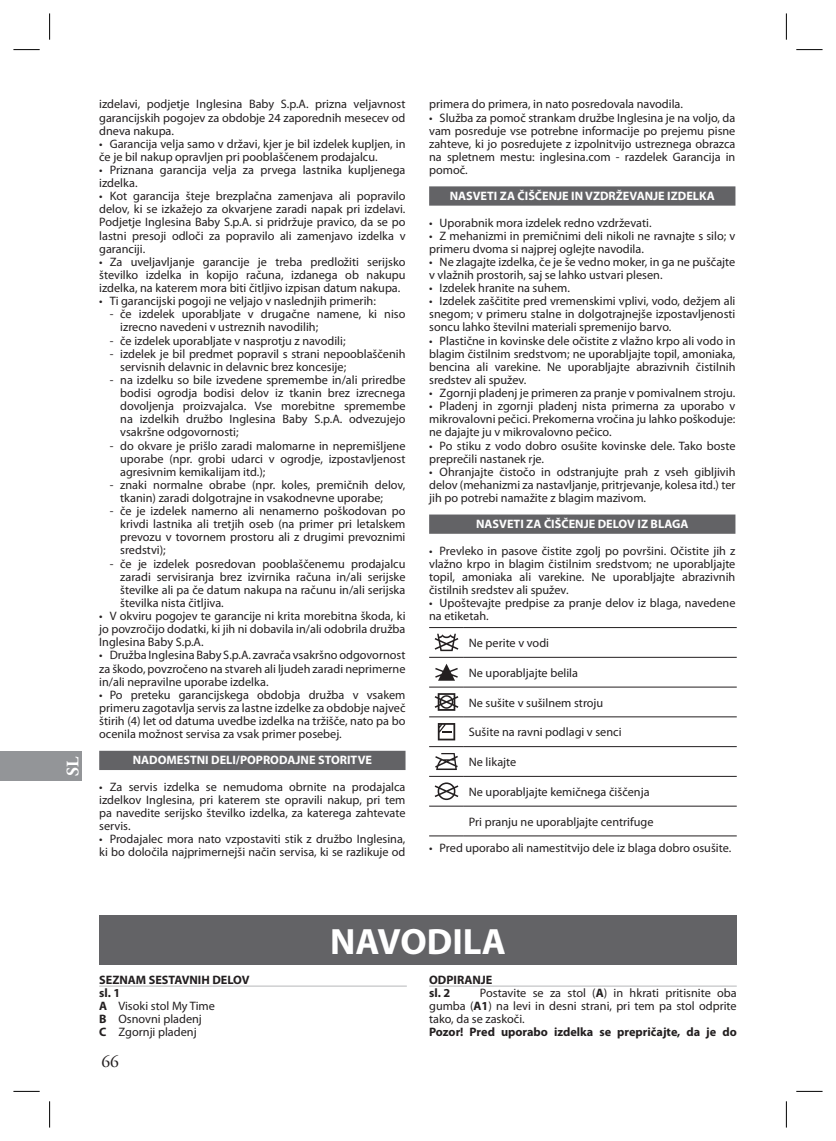
<style>
.page{position:relative;width:836px;height:1141px;background:#fff}
.page>*{position:absolute;margin:0;border:0;box-sizing:border-box;transform-origin:0 0}
.t1{font:700 36.75px "Myriad Pro";color:#fff}
.t2{font:17.5px "Adobe Garamond Pro";color:#231f20}
.t3{font:700 17.5px "Adobe Garamond Pro";color:#fff}
.t4{font:12.25px/13.1px "Myriad Pro";color:#231f20;text-align:justify}
.t5{font:700 12.25px "Myriad Pro";color:#fff}
.t6{font:700 12.25px/13.1px "Myriad Pro";color:#231f20}
.s1{font-weight:700}
</style>
<div class="page">
<div style="left:0;top:751px;width:82px;height:30px;background:#939598"></div>
<div style="left:99px;top:751px;width:306px;height:19px;background:#636366"></div>
<div style="left:429px;top:186px;width:306px;height:20px;background:#636366"></div>
<div style="left:429px;top:515px;width:306px;height:19px;background:#636366"></div>
<hr style="left:464px;top:627px;width:273px;height:1px;background:#231f20">
<hr style="left:464px;top:657px;width:273px;height:1px;background:#231f20">
<hr style="left:464px;top:687px;width:273px;height:1px;background:#231f20">
<hr style="left:464px;top:717px;width:273px;height:1px;background:#231f20">
<hr style="left:464px;top:746px;width:273px;height:1px;background:#231f20">
<hr style="left:464px;top:776px;width:273px;height:1px;background:#231f20">
<hr style="left:464px;top:806px;width:273px;height:1px;background:#231f20">
<hr style="left:464px;top:836px;width:273px;height:1px;background:#231f20">
<hr style="left:429px;top:627px;width:35px;height:1px;background:#231f20">
<hr style="left:429px;top:806px;width:35px;height:1px;background:#231f20">
<hr style="left:429px;top:836px;width:35px;height:1px;background:#231f20">
<hr style="left:429px;top:657px;width:35px;height:1px;background:#231f20">
<hr style="left:429px;top:687px;width:35px;height:1px;background:#231f20">
<hr style="left:429px;top:717px;width:35px;height:1px;background:#231f20">
<hr style="left:429px;top:746px;width:35px;height:1px;background:#231f20">
<hr style="left:429px;top:776px;width:35px;height:1px;background:#231f20">
<svg style="left:435px;top:634px;width:23px;height:17px"></svg>
<svg style="left:435px;top:664px;width:23px;height:17px"></svg>
<svg style="left:435px;top:693px;width:23px;height:18px"></svg>
<svg style="left:438px;top:723px;width:17px;height:17px"></svg>
<svg style="left:435px;top:753px;width:23px;height:17px"></svg>
<svg style="left:435px;top:782px;width:23px;height:18px"></svg>
<hr style="left:99px;top:985px;width:308px;height:2px;background:#c7c8ca">
<hr style="left:429px;top:985px;width:308px;height:2px;background:#c7c8ca">
<div style="left:99px;top:915px;width:638px;height:50px;background:#636366"></div>
<hr style="left:835px;top:756px;width:1px;height:50px;background:#636366">
<svg style="left:13px;top:49px;width:27px;height:1px"></svg>
<svg style="left:796px;top:49px;width:26px;height:1px"></svg>
<svg style="left:13px;top:1091px;width:27px;height:1px"></svg>
<svg style="left:796px;top:1091px;width:26px;height:1px"></svg>
<svg style="left:49px;top:13px;width:1px;height:27px"></svg>
<svg style="left:49px;top:1101px;width:1px;height:27px"></svg>
<svg style="left:786px;top:13px;width:1px;height:27px"></svg>
<svg style="left:786px;top:1101px;width:1px;height:27px"></svg>
<h2 class="t3" style="left:63px;top:776px;width:21px;rotate:-90deg">SL</h2>
<p class="t4" style="left:99px;top:98px;width:308px">izdelavi, podjetje Inglesina Baby S.p.A. prizna veljavnost garancijskih pogojev za obdobje 24 zaporednih mesecev od dneva nakupa.</p>
<p class="t4" style="left:99px;top:137px;width:308px">• Garancija velja samo v državi, kjer je bil izdelek kupljen, in če je bil nakup opravljen pri pooblaščenem prodajalcu.</p>
<p class="t4" style="left:99px;top:163px;width:308px">• Priznana garancija velja za prvega lastnika kupljenega izdelka.</p>
<p class="t4" style="left:99px;top:189px;width:308px">• Kot garancija šteje brezplačna zamenjava ali popravilo delov, ki se izkažejo za okvarjene zaradi napak pri izdelavi.<br>Podjetje Inglesina Baby S.p.A. si pridržuje pravico, da se po lastni presoji odloči za popravilo ali zamenjavo izdelka v garanciji.</p>
<p class="t4" style="left:99px;top:255px;width:308px">• Za uveljavljanje garancije je treba predložiti serijsko številko izdelka in kopijo računa, izdanega ob nakupu izdelka, na katerem mora biti čitljivo izpisan datum nakupa.</p>
<p class="t4" style="left:99px;top:294px;width:278px">• Ti garancijski pogoji ne veljajo v naslednjih primerih:</p>
<p class="t4" style="left:120px;top:307px;width:287px;text-indent:-10px">- če izdelek uporabljate v drugačne namene, ki niso izrecno navedeni v ustreznih navodilih;</p>
<p class="t4" style="left:110px;top:334px;width:237px">- če izdelek uporabljate v nasprotju z navodili;</p>
<p class="t4" style="left:120px;top:347px;width:287px;text-indent:-10px">- izdelek je bil predmet popravil s strani nepooblaščenih servisnih delavnic in delavnic brez koncesije;</p>
<p class="t4" style="left:120px;top:373px;width:287px;text-indent:-10px">- na izdelku so bile izvedene spremembe in/ali priredbe bodisi ogrodja bodisi delov iz tkanin brez izrecnega dovoljenja proizvajalca. Vse morebitne spremembe na izdelkih družbo Inglesina Baby S.p.A. odvezujejo vsakršne odgovornosti;</p>
<p class="t4" style="left:120px;top:439px;width:287px;text-indent:-10px">- do okvare je prišlo zaradi malomarne in nepremišljene uporabe (npr. grobi udarci v ogrodje, izpostavljenost agresivnim kemikalijam itd.);</p>
<p class="t4" style="left:120px;top:478px;width:287px;text-indent:-10px">- znaki normalne obrabe (npr. koles, premičnih delov, tkanin) zaradi dolgotrajne in vsakodnevne uporabe;</p>
<p class="t4" style="left:120px;top:504px;width:287px;text-indent:-10px">- če je izdelek namerno ali nenamerno poškodovan po krivdi lastnika ali tretjih oseb (na primer pri letalskem prevozu v tovornem prostoru ali z drugimi prevoznimi sredstvi);</p>
<p class="t4" style="left:120px;top:557px;width:287px;text-indent:-10px">- če je izdelek posredovan pooblaščenemu prodajalcu zaradi servisiranja brez izvirnika računa in/ali serijske številke ali pa če datum nakupa na računu in/ali serijska številka nista čitljiva.</p>
<p class="t4" style="left:99px;top:609px;width:308px">• V okviru pogojev te garancije ni krita morebitna škoda, ki jo povzročijo dodatki, ki jih ni dobavila in/ali odobrila družba Inglesina Baby S.p.A.</p>
<p class="t4" style="left:99px;top:649px;width:308px">• Družba Inglesina Baby S.p.A. zavrača vsakršno odgovornost za škodo, povzročeno na stvareh ali ljudeh zaradi neprimerne in/ali nepravilne uporabe izdelka.</p>
<p class="t4" style="left:99px;top:688px;width:308px">• Po preteku garancijskega obdobja družba v vsakem primeru zagotavlja servis za lastne izdelke za obdobje največ štirih (4) let od datuma uvedbe izdelka na tržišče, nato pa bo ocenila možnost servisa za vsak primer posebej.</p>
<p class="t5" style="left:133px;top:752px;width:241px">NADOMESTNI DELI/POPRODAJNE STORITVE</p>
<p class="t4" style="left:99px;top:780px;width:308px">• Za servis izdelka se nemudoma obrnite na prodajalca izdelkov Inglesina, pri katerem ste opravili nakup, pri tem pa navedite serijsko številko izdelka, za katerega zahtevate servis.</p>
<p class="t4" style="left:99px;top:832px;width:308px">• Prodajalec mora nato vzpostaviti stik z družbo Inglesina, ki bo določila najprimernejši način servisa, ki se razlikuje od</p>
<p class="t4" style="left:429px;top:98px;width:255px">primera do primera, in nato posredovala navodila.</p>
<p class="t4" style="left:429px;top:111px;width:308px">• Služba za pomoč strankam družbe Inglesina je na voljo, da vam posreduje vse potrebne informacije po prejemu pisne zahteve, ki jo posredujete z izpolnitvijo ustreznega obrazca na spletnem mestu: inglesina.com - razdelek Garancija in pomoč.</p>
<p class="t5" style="left:450px;top:188px;width:267px">NASVETI ZA ČIŠČENJE IN VZDRŽEVANJE IZDELKA</p>
<p class="t4" style="left:429px;top:216px;width:224px">• Uporabnik mora izdelek redno vzdrževati.</p>
<p class="t4" style="left:429px;top:229px;width:308px">• Z mehanizmi in premičnimi deli nikoli ne ravnajte s silo; v primeru dvoma si najprej oglejte navodila.</p>
<p class="t4" style="left:429px;top:255px;width:308px">• Ne zlagajte izdelka, če je še vedno moker, in ga ne puščajte v vlažnih prostorih, saj se lahko ustvari plesen.</p>
<p class="t4" style="left:429px;top:281px;width:142px">• Izdelek hranite na suhem.</p>
<p class="t4" style="left:429px;top:294px;width:308px">• Izdelek zaščitite pred vremenskimi vplivi, vodo, dežjem ali snegom; v primeru stalne in dolgotrajnejše izpostavljenosti soncu lahko številni materiali spremenijo barvo.</p>
<p class="t4" style="left:429px;top:334px;width:308px">• Plastične in kovinske dele očistite z vlažno krpo ali vodo in blagim čistilnim sredstvom; ne uporabljajte topil, amoniaka, bencina ali varekine. Ne uporabljajte abrazivnih čistilnih sredstev ali spužev.</p>
<p class="t4" style="left:429px;top:386px;width:308px">• Zgornji pladenj je primeren za pranje v pomivalnem stroju.</p>
<p class="t4" style="left:429px;top:399px;width:308px">• Pladenj in zgornji pladenj nista primerna za uporabo v mikrovalovni pečici. Prekomerna vročina ju lahko poškoduje: ne dajajte ju v mikrovalovno pečico.</p>
<p class="t4" style="left:429px;top:439px;width:308px">• Po stiku z vodo dobro osušite kovinske dele. Tako boste preprečili nastanek rje.</p>
<p class="t4" style="left:429px;top:465px;width:308px">• Ohranjajte čistočo in odstranjujte prah z vseh gibljivih delov (mehanizmi za nastavljanje, pritrjevanje, kolesa itd.) ter jih po potrebi namažite z blagim mazivom.</p>
<p class="t5" style="left:476px;top:516px;width:214px">NASVETI ZA ČIŠČENJE DELOV IZ BLAGA</p>
<p class="t4" style="left:429px;top:544px;width:308px">• Prevleko in pasove čistite zgolj po površini. Očistite jih z vlažno krpo in blagim čistilnim sredstvom; ne uporabljajte topil, amoniaka ali varekine. Ne uporabljajte abrazivnih čistilnih sredstev ali spužev.</p>
<p class="t4" style="left:429px;top:596px;width:308px">• Upoštevajte predpise za pranje delov iz blaga, navedene na etiketah.</p>
<p class="t4" style="left:469px;top:636px;width:82px">Ne perite v vodi</p>
<p class="t4" style="left:469px;top:666px;width:111px">Ne uporabljajte belila</p>
<p class="t4" style="left:469px;top:696px;width:136px">Ne sušite v sušilnem stroju</p>
<p class="t4" style="left:469px;top:725px;width:154px">Sušite na ravni podlagi v senci</p>
<p class="t4" style="left:469px;top:755px;width:49px">Ne likajte</p>
<p class="t4" style="left:469px;top:785px;width:182px">Ne uporabljajte kemičnega čiščenja</p>
<p class="t4" style="left:469px;top:815px;width:186px">Pri pranju ne uporabljajte centrifuge</p>
<p class="t4" style="left:429px;top:841px;width:304px">• Pred uporabo ali namestitvijo dele iz blaga dobro osušite.</p>
<h1 class="t1" style="left:330px;top:917px;width:177px">NAVODILA</h1>
<p class="t4" style="left:99px;top:973px;width:152px;text-align:left"><span class="s1">SEZNAM SESTAVNIH DELOV sl. 1<br>A</span> Visoki stol My Time<br><span class="s1">B</span> Osnovni pladenj<br><span class="s1">C</span> Zgornji pladenj</p>
<p class="t6" style="left:429px;top:973px;width:65px">ODPIRANJE sl. 2</p>
<p class="t4" style="left:429px;top:986px;width:309px;text-indent:51px">Postavite se za stol (<span class="s1">A</span>) in hkrati pritisnite oba gumba (<span class="s1">A1</span>) na levi in desni strani, pri tem pa stol odprite tako, da se zaskoči.</p>
<p class="t6" style="left:429px;top:1025px;width:309px">Pozor! Pred uporabo izdelka se prepričajte, da je do</p>
<h2 class="t2" style="left:102px;top:1051px;width:19px">66</h2>
</div>
